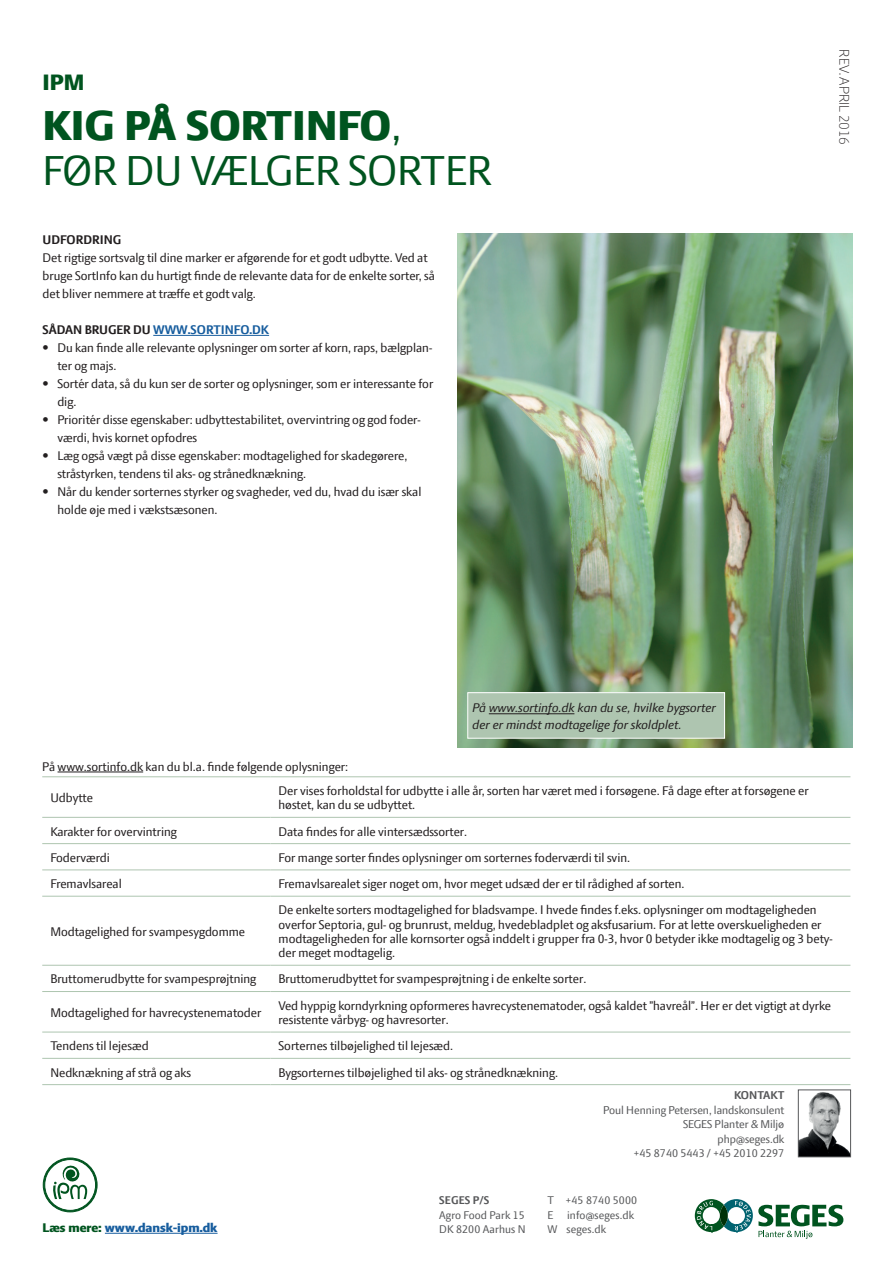
<style>
.page{position:relative;width:893px;height:1263px;background:#fff}
.page>*{position:absolute;margin:0;border:0;box-sizing:border-box;transform-origin:0 0}
.t1{font:45px/45px "LF Press Sans";color:#00541f}
.t2{font:800 24px "LF Press Sans";color:#00541f}
.t3{font:300 15px "LF Press Sans";color:#231f20}
.t4{font:13.5px/18px "LF Press Sans";color:#231f20}
.t5{font:italic 13.5px/16.2px "LF Press Sans";color:#231f20}
.t6{font:700 13.5px "LF Press Sans";color:#175d9e}
.t7{font:800 13.5px "LF Press Sans";color:#175d9e}
.t8{font:700 13.5px "LF Press Sans";color:#231f20}
.t9{font:12.15px/14.5px "LF Press Sans";color:#57585a;text-align:right}
.t10{font:700 12.15px "LF Press Sans";color:#57585a}
.t11{font:12px/14.4px "LF Press Sans";letter-spacing:.01em;color:#57585a}
.t12{font:700 12px "LF Press Sans";letter-spacing:.01em;color:#57585a}
.s1{font-weight:800}
.s2{color:#231f20}
.s3{color:#00541f}
</style>
<div class="page">
<hr style="left:105px;top:1233px;width:113px;height:1px;background:#175d9e">
<svg style="left:43px;top:1158px;width:54px;height:54px"></svg>
<svg style="left:695px;top:1199px;width:148px;height:39px"></svg>
<hr style="left:153px;top:335px;width:116px;height:1px;background:#175d9e">
<img style="left:457px;top:234px;width:396px;height:513px">
<div style="left:468px;top:693px;width:257px;height:45px;background:#aec5b0"></div>
<hr style="left:489px;top:713px;width:85px;height:1px;background:#231f20">
<div style="left:468px;top:692px;width:257px;height:46px;border:1px solid #fff"></div>
<hr style="left:58px;top:772px;width:85px;height:1px;background:#231f20">
<hr style="left:42px;top:776px;width:228px;height:1px;background:#aec5b0">
<hr style="left:270px;top:776px;width:580px;height:1px;background:#aec5b0">
<hr style="left:42px;top:817px;width:228px;height:1px;background:#aec5b0">
<hr style="left:270px;top:817px;width:580px;height:1px;background:#aec5b0">
<hr style="left:42px;top:843px;width:228px;height:1px;background:#aec5b0">
<hr style="left:270px;top:843px;width:580px;height:1px;background:#aec5b0">
<hr style="left:42px;top:870px;width:228px;height:1px;background:#aec5b0">
<hr style="left:270px;top:870px;width:580px;height:1px;background:#aec5b0">
<hr style="left:42px;top:896px;width:228px;height:1px;background:#aec5b0">
<hr style="left:270px;top:896px;width:580px;height:1px;background:#aec5b0">
<hr style="left:42px;top:965px;width:228px;height:1px;background:#aec5b0">
<hr style="left:270px;top:965px;width:580px;height:1px;background:#aec5b0">
<hr style="left:42px;top:991px;width:228px;height:1px;background:#aec5b0">
<hr style="left:270px;top:991px;width:580px;height:1px;background:#aec5b0">
<hr style="left:42px;top:1032px;width:228px;height:1px;background:#aec5b0">
<hr style="left:270px;top:1032px;width:580px;height:1px;background:#aec5b0">
<hr style="left:42px;top:1058px;width:228px;height:1px;background:#aec5b0">
<hr style="left:270px;top:1058px;width:580px;height:1px;background:#aec5b0">
<hr style="left:42px;top:1084px;width:228px;height:1px;background:#aec5b0">
<hr style="left:270px;top:1084px;width:580px;height:1px;background:#aec5b0">
<img style="left:800px;top:1092px;width:49px;height:63px">
<div style="left:798px;top:1090px;width:53px;height:67px;border:1px solid #57585a"></div>
<h2 class="t2" style="left:43px;top:69px;width:43px">IPM</h2>
<h1 class="t1" style="left:43px;top:102px;width:451px"><span class="s1">KIG PÅ SORTINFO</span>,<br>FØR DU VÆLGER SORTER</h1>
<p class="t8" style="left:43px;top:232px;width:80px">UDFORDRING</p>
<p class="t4" style="left:43px;top:248px;width:394px">Det rigtige sortsvalg til dine marker er afgørende for et godt udbytte. Ved at bruge SortInfo kan du hurtigt finde de relevante data for de enkelte sorter, så det bliver nemmere at træffe et godt valg.</p>
<p class="t6" style="left:43px;top:322px;width:228px"><span class="s2">SÅDAN BRUGER DU</span> WWW.SORTINFO.DK</p>
<p class="t4" style="left:57px;top:338px;width:376px;text-indent:-15px">• Du kan finde alle relevante oplysninger om sorter af korn, raps, bælgplan&shy;ter og majs.</p>
<p class="t4" style="left:57px;top:374px;width:377px;text-indent:-15px">• Sortér data, så du kun ser de sorter og oplysninger, som er interessante for dig.</p>
<p class="t4" style="left:57px;top:410px;width:365px;text-indent:-15px">• Prioritér disse egenskaber: udbyttestabilitet, overvintring og god foder&shy;værdi, hvis kornet opfodres</p>
<p class="t4" style="left:57px;top:446px;width:352px;text-indent:-15px">• Læg også vægt på disse egenskaber: modtagelighed for skadegørere, stråstyrken, tendens til aks- og strånedknækning.</p>
<p class="t4" style="left:57px;top:482px;width:366px;text-indent:-15px">• Når du kender sorternes styrker og svagheder, ved du, hvad du især skal holde øje med i vækstsæsonen.</p>
<p class="t5" style="left:472px;top:700px;width:245px">På www.sortinfo.dk kan du se, hvilke bygsorter der er mindst modtagelige for skoldplet.</p>
<p class="t3" style="left:853px;top:49px;width:97px;rotate:90deg">REV. APRIL 2016</p>
<p class="t4" style="left:42px;top:757px;width:307px">På www.sortinfo.dk kan du bl.a. finde følgende oplysninger:</p>
<p class="t4" style="left:50px;top:788px;width:44px">Udbytte</p>
<p class="t4" style="left:279px;top:783px;width:532px;line-height:14.2px">Der vises forholdstal for udbytte i alle år, sorten har været med i forsøgene. Få dage efter at forsøgene er høstet, kan du se udbyttet.</p>
<p class="t4" style="left:50px;top:822px;width:128px">Karakter for overvintring</p>
<p class="t4" style="left:279px;top:822px;width:190px">Data findes for alle vintersædssorter.</p>
<p class="t4" style="left:50px;top:848px;width:61px">Foderværdi</p>
<p class="t4" style="left:279px;top:848px;width:353px">For mange sorter findes oplysninger om sorternes foderværdi til svin.</p>
<p class="t4" style="left:50px;top:874px;width:73px">Fremavlsareal</p>
<p class="t4" style="left:279px;top:874px;width:407px">Fremavlsarealet siger noget om, hvor meget udsæd der er til rådighed af sorten.</p>
<p class="t4" style="left:50px;top:922px;width:196px">Modtagelighed for svampesygdomme</p>
<p class="t4" style="left:279px;top:903px;width:556px;line-height:14.2px">De enkelte sorters modtagelighed for bladsvampe. I hvede findes f.eks. oplysninger om modtageligheden overfor Septoria, gul- og brunrust, meldug, hvedebladplet og aksfusarium. For at lette overskueligheden er modtageligheden for alle kornsorter også inddelt i grupper fra 0-3, hvor 0 betyder ikke modtagelig og 3 bety&shy;der meget modtagelig.</p>
<p class="t4" style="left:50px;top:970px;width:207px">Bruttomerudbytte for svampesprøjtning</p>
<p class="t4" style="left:279px;top:970px;width:309px">Bruttomerudbyttet for svampesprøjtning i de enkelte sorter.</p>
<p class="t4" style="left:50px;top:1003px;width:213px">Modtagelighed for havrecystenematoder</p>
<p class="t4" style="left:279px;top:998px;width:554px;line-height:14.2px">Ved hyppig korndyrkning opformeres havrecystenematoder, også kaldet ”havreål”. Her er det vigtigt at dyrke resistente vårbyg- og havresorter.</p>
<p class="t4" style="left:50px;top:1037px;width:100px">Tendens til lejesæd</p>
<p class="t4" style="left:279px;top:1037px;width:176px">Sorternes tilbøjelighed til lejesæd.</p>
<p class="t4" style="left:50px;top:1063px;width:142px">Nedknækning af strå og aks</p>
<p class="t4" style="left:279px;top:1063px;width:281px">Bygsorternes tilbøjelighed til aks- og strånedknækning.</p>
<p class="t10" style="left:734px;top:1088px;width:52px">KONTAKT</p>
<p class="t9" style="left:603px;top:1102px;width:183px">Poul Henning Petersen, landskonsulent<br>SEGES Planter &amp; Miljø<br>php@seges.dk<br>+45 8740 5443 / +45 2010 2297</p>
<p class="t7" style="left:43px;top:1220px;width:177px"><span class="s3">Læs mere:</span> www.dansk-ipm.dk</p>
<p class="t12" style="left:439px;top:1194px;width:52px">SEGES P/S</p>
<p class="t11" style="left:439px;top:1207px;width:88px">Agro Food Park 15<br>DK 8200 Aarhus N</p>
<p class="t11" style="left:547px;top:1193px;width:91px">T +45 8740 5000<br>E info@seges.dk<br>W seges.dk</p>
</div>
